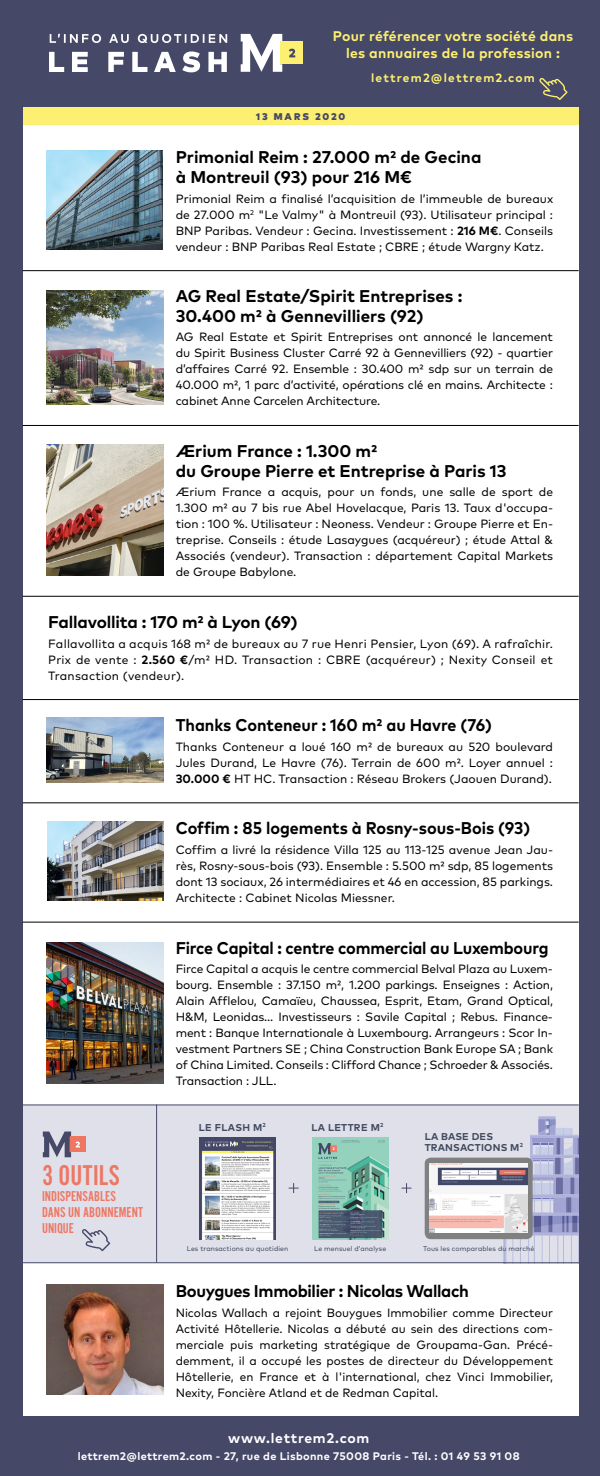
<style>
.page{position:relative;width:600px;height:1476px;background:#454867}
.page>*{position:absolute;margin:0;border:0;box-sizing:border-box;transform-origin:0 0}
.t1{font:29.7px "Alternate Got No 2 D";letter-spacing:.015em;color:#ee7763}
.t2{font:700 17px/19.5px "Mark Pro";color:#000}
.t3{font:700 17px "Mark Pro";color:#000;scale:.95 1}
.t4{font:700 17px "Mark Pro";letter-spacing:-.02em;color:#000}
.t5{font:14.9px/15.9px "Alternate Got No 2 D";color:#ee7763}
.t6{font:700 14px/16.8px "Mark Pro";letter-spacing:.02em;color:#fdef71;text-align:center}
.t7{font:700 14px "Mark Pro";letter-spacing:.05em;color:#fff}
.t8{font:12px/16px "Mark Pro";color:#000;text-align:justify}
.t9{font:700 12px "Mark Pro";letter-spacing:.1em;color:#fdef71}
.t10{font:700 11px "Mark Pro";letter-spacing:.03em;color:#fff}
.t11{font:700 9.9px/10.9px "Mark Pro";letter-spacing:.02em;color:#3f485c}
.t12{font:900 9.8px "Mark Pro";letter-spacing:.2em;color:#454867}
.t13{font:6.9px "Mark Pro";letter-spacing:.01em;color:#3f485c}
.s1{font-weight:700}
</style>
<div class="page">
<div style="left:23px;top:124px;width:556px;height:1292px;background:#fff"></div>
<div style="left:23px;top:107px;width:556px;height:18px;background:#fdef71"></div>
<svg style="left:49px;top:51px;width:178px;height:21px"></svg>
<svg style="left:50px;top:34px;width:177px;height:9px"></svg>
<svg style="left:241px;top:34px;width:41px;height:38px"></svg>
<div style="left:280px;top:41px;width:23px;height:23px;background:#fdef71"></div>
<svg style="left:289px;top:49px;width:6px;height:8px"></svg>
<hr style="left:23px;top:270px;width:556px;height:1px;background:#000">
<hr style="left:23px;top:425px;width:556px;height:1px;background:#000">
<hr style="left:23px;top:596px;width:556px;height:1px;background:#000">
<hr style="left:23px;top:699px;width:556px;height:1px;background:#000">
<hr style="left:23px;top:802px;width:556px;height:1px;background:#000">
<hr style="left:23px;top:922px;width:556px;height:1px;background:#000">
<img style="left:46px;top:150px;width:117px;height:100px">
<img style="left:47px;top:290px;width:116px;height:115px">
<img style="left:47px;top:444px;width:116px;height:132px">
<img style="left:47px;top:718px;width:116px;height:65px">
<img style="left:48px;top:821px;width:115px;height:79px">
<img style="left:47px;top:942px;width:116px;height:142px">
<img style="left:47px;top:1284px;width:116px;height:110px">
<div style="left:23px;top:1105px;width:555px;height:158px;background:#e0e0ea"></div>
<hr style="left:503px;top:1234px;width:2px;height:30px;background:#afb3db">
<svg style="left:505px;top:1116px;width:74px;height:148px"></svg>
<hr style="left:531px;top:1135px;width:47px;height:1px;background:#afb3db">
<hr style="left:23px;top:1105px;width:556px;height:1px;background:#454867">
<div style="left:70px;top:1137px;width:15px;height:15px;background:#ee7763"></div>
<svg style="left:43px;top:1132px;width:37px;height:25px"></svg>
<hr style="left:156px;top:1105px;width:1px;height:157px;background:#454867">
<hr style="left:23px;top:1262px;width:556px;height:1px;background:#454867">
<svg style="left:289px;top:1183px;width:10px;height:10px"></svg>
<svg style="left:402px;top:1183px;width:10px;height:10px"></svg>
<div style="left:425px;top:1158px;width:108px;height:81px;background:#808080;border-radius:6px"></div>
<img style="left:430px;top:1164px;width:97px;height:69px">
<img style="left:312px;top:1137px;width:76px;height:102px">
<img style="left:199px;top:1137px;width:77px;height:102px">
<svg style="left:82px;top:1229px;width:28px;height:22px"></svg>
<svg style="left:539px;top:78px;width:29px;height:22px"></svg>
<p class="t6" style="left:333px;top:26px;width:242px">Pour référencer votre société dans les annuaires de la profession :</p>
<p class="t9" style="left:371px;top:69px;width:165px">lettrem2@lettrem2.com</p>
<p class="t12" style="left:256px;top:109px;width:91px">13 MARS 2020</p>
<h2 class="t2" style="left:176px;top:146px;width:307px">Primonial Reim : 27.000 m2 de Gecina à Montreuil (93) pour 216 M€</h2>
<p class="t8" style="left:176px;top:189px;width:379px">Primonial Reim a finalisé l’acquisition de l’immeuble de bureaux de 27.000 m<sup>2</sup> "Le Valmy" à Montreuil (93). Utilisateur principal :<br>BNP Paribas. Vendeur : Gecina. Investissement : <span class="s1">216 M€</span>. Conseils vendeur : BNP Paribas Real Estate ; CBRE ; étude Wargny Katz.</p>
<h2 class="t2" style="left:176px;top:285px;width:288px">AG Real Estate/Spirit Entreprises :<br>30.400 m2 à Gennevilliers (92)</h2>
<p class="t8" style="left:176px;top:328px;width:379px">AG Real Estate et Spirit Entreprises ont annoncé le lancement du Spirit Business Cluster Carré 92 à Gennevilliers (92) - quartier d’affaires Carré 92. Ensemble : 30.400 m2 sdp sur un terrain de 40.000 m2, 1 parc d’activité, opérations clé en mains. Architecte : cabinet Anne Carcelen Architecture.</p>
<h2 class="t2" style="left:176px;top:440px;width:332px">Ærium France : 1.300 m2<br>du Groupe Pierre et Entreprise à Paris 13</h2>
<p class="t8" style="left:176px;top:483px;width:379px">Ærium France a acquis, pour un fonds, une salle de sport de 1.300 m² au 7 bis rue Abel Hovelacque, Paris 13. Taux d'occupa&shy;tion : 100 %. Utilisateur : Neoness. Vendeur : Groupe Pierre et En&shy;treprise. Conseils : étude Lasaygues (acquéreur) ; étude Attal &amp; Associés (vendeur). Transaction : département Capital Markets de Groupe Babylone.</p>
<h2 class="t2" style="left:48px;top:611px;width:251px">Fallavollita : 170 m2 à Lyon (69)</h2>
<p class="t8" style="left:48px;top:634px;width:506px">Fallavollita a acquis 168 m2 de bureaux au 7 rue Henri Pensier, Lyon (69). A rafraîchir.<br>Prix de vente : <span class="s1">2.560 €</span>/m2 HD. Transaction : CBRE (acquéreur) ; Nexity Conseil et Transaction (vendeur).</p>
<h2 class="t3" style="left:176px;top:712px;width:334px">Thanks Conteneur : 160 m2 au Havre (76)</h2>
<p class="t8" style="left:176px;top:738px;width:379px">Thanks Conteneur a loué 160 m2 de bureaux au 520 boulevard Jules Durand, Le Havre (76). Terrain de 600 m2. Loyer annuel :<br><span class="s1">30.000 €</span> HT HC. Transaction : Réseau Brokers (Jaouen Durand).</p>
<h2 class="t3" style="left:176px;top:815px;width:375px">Coffim : 85 logements à Rosny-sous-Bois (93)</h2>
<p class="t8" style="left:176px;top:841px;width:379px">Coffim a livré la résidence Villa 125 au 113-125 avenue Jean Jau&shy;rès, Rosny-sous-bois (93). Ensemble : 5.500 m2 sdp, 85 logements dont 13 sociaux, 26 intermédiaires et 46 en accession, 85 parkings.<br>Architecte : Cabinet Nicolas Miessner.</p>
<h2 class="t3" style="left:176px;top:935px;width:394px">Firce Capital : centre commercial au Luxembourg</h2>
<p class="t8" style="left:176px;top:960px;width:379px">Firce Capital a acquis le centre commercial Belval Plaza au Luxem&shy;bourg. Ensemble : 37.150 m2, 1.200 parkings. Enseignes : Action, Alain Afflelou, Camaïeu, Chaussea, Esprit, Etam, Grand Optical, H&amp;M, Leonidas... Investisseurs : Savile Capital ; Rebus. Finance&shy;ment : Banque Internationale à Luxembourg. Arrangeurs : Scor In&shy;vestment Partners SE ; China Construction Bank Europe SA ; Bank of China Limited. Conseils : Clifford Chance ; Schroeder &amp; Associés.<br>Transaction : JLL.</p>
<h1 class="t1" style="left:42px;top:1160px;width:79px">3 OUTILS</h1>
<p class="t5" style="left:42px;top:1189px;width:102px">INDISPENSABLES<br>DANS UN ABONNEMENT<br>UNIQUE</p>
<p class="t11" style="left:199px;top:1121px;width:69px">LE FLASH M<sup>2</sup></p>
<p class="t11" style="left:311px;top:1121px;width:73px">LA LETTRE M<sup>2</sup></p>
<p class="t11" style="left:425px;top:1130px;width:100px">LA BASE DES<br>TRANSACTIONS M<sup>2</sup></p>
<p class="t13" style="left:187px;top:1244px;width:103px">Les transactions au quotidien</p>
<p class="t13" style="left:314px;top:1244px;width:74px">Le mensuel d’analyse</p>
<p class="t13" style="left:423px;top:1244px;width:113px">Tous les comparables du marché</p>
<h2 class="t4" style="left:176px;top:1278px;width:295px">Bouygues Immobilier : Nicolas Wallach</h2>
<p class="t8" style="left:176px;top:1304px;width:379px">Nicolas Wallach a rejoint Bouygues Immobilier comme Directeur Activité Hôtellerie. Nicolas a débuté au sein des directions com&shy;merciale puis marketing stratégique de Groupama-Gan. Précé&shy;demment, il a occupé les postes de directeur du Développement Hôtellerie, en France et à l'international, chez Vinci Immobilier, Nexity, Foncière Atland et de Redman Capital.</p>
<p class="t7" style="left:228px;top:1427px;width:143px">www.lettrem2.com</p>
<p class="t10" style="left:78px;top:1447px;width:443px">lettrem2@lettrem2.com - 27, rue de Lisbonne 75008 Paris - Tél. : 01 49 53 91 08</p>
</div>
